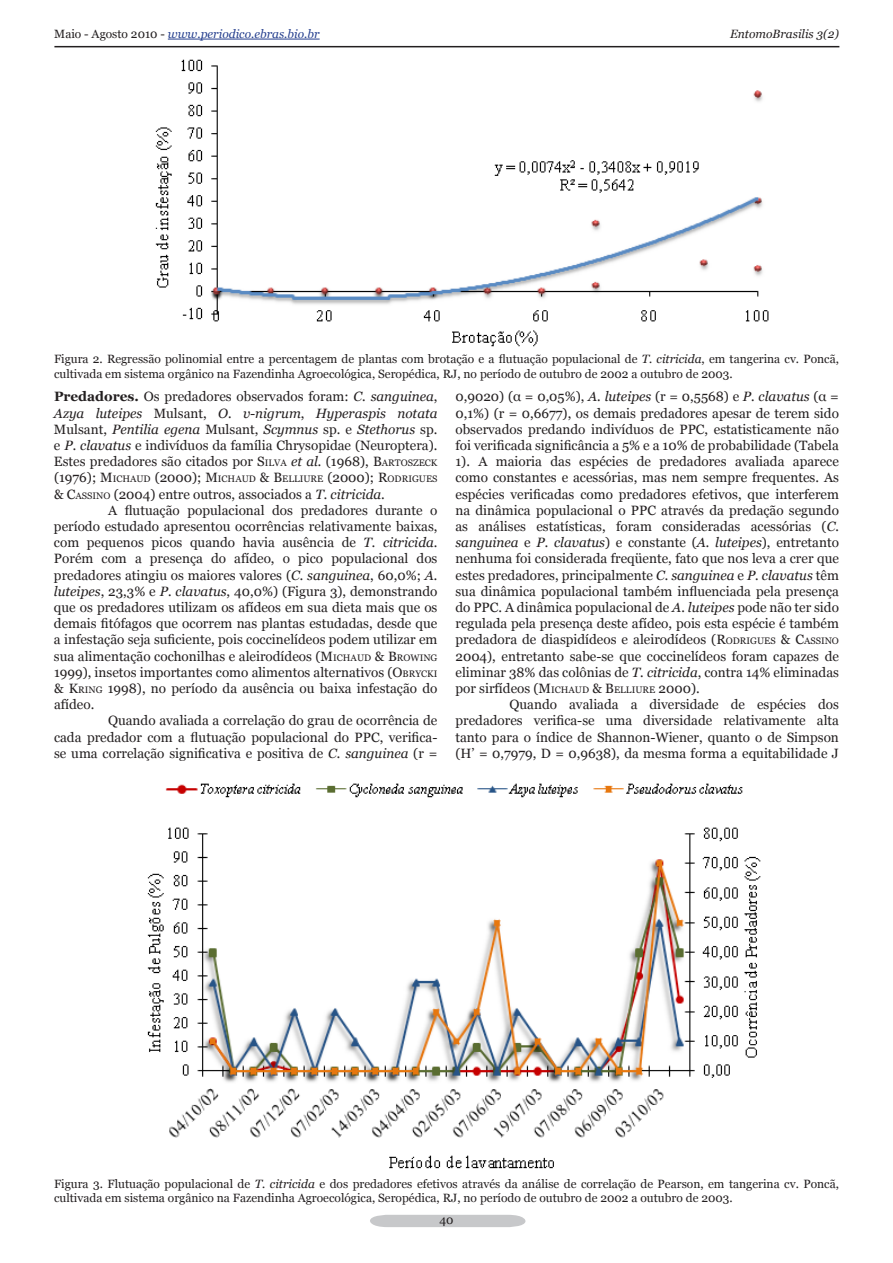
<style>
.page{position:relative;width:893px;height:1263px;background:#fff}
.page>*{position:absolute;margin:0;border:0;box-sizing:border-box;transform-origin:0 0}
.t1{font:13.5px/16.2px "Georgia";color:#231f20;text-align:justify}
.t2{font:italic 13.5px "Georgia";color:#231f20}
.t3{font:12px/14.4px "Georgia";color:#231f20}
.t4{font:italic 12px "Georgia";color:#253f8e}
.t5{font:italic 12px "Georgia";color:#231f20}
.t6{font:9.45px "Georgia";color:#231f20}
.s1{font-style:normal;color:#231f20}
.s2{font-style:italic}
.s3{font-weight:700}
.s4{font-style:inherit}
.s5{font-size:9.45px}
.s6{font-size:13.5px}
.s7{font-style:normal}
</style>
<div class="page">
<hr style="left:168px;top:39px;width:152px;height:1px;background:#253f8e">
<hr style="left:54px;top:46px;width:785px;height:1px;background:#231f20">
<div style="left:370px;top:1215px;width:155px;height:12px;background:#c7c8ca"></div>
<img style="left:155px;top:59px;width:614px;height:288px">
<img style="left:147px;top:783px;width:614px;height:386px">
<p class="t4" style="left:54px;top:26px;width:267px"><span class="s1">Maio - Agosto 2010 -</span> www.periodico.ebras.bio.br</p>
<p class="t5" style="left:730px;top:26px;width:110px">EntomoBrasilis 3(2)</p>
<p class="t3" style="left:54px;top:352px;width:786px">Figura 2. Regressão polinomial entre a percentagem de plantas com brotação e a flutuação populacional de <span class="s2">T. citricida</span>, em tangerina cv. Poncã, cultivada em sistema orgânico na Fazendinha Agroecológica, Seropédica, RJ, no período de outubro de 2002 a outubro de 2003.</p>
<p class="t1" style="left:54px;top:389px;width:385px"><span class="s3">Predadores.</span> Os predadores observados foram: <span class="s2">C. sanguinea</span>, <span class="s2">Azya luteipes</span> Mulsant, <span class="s2">O. v-nigrum</span>, <span class="s2">Hyperaspis notata </span>Mulsant, <span class="s2">Pentilia egena</span> Mulsant, <span class="s2">Scymnus</span> sp. e <span class="s2">Stethorus</span> sp. e <span class="s2">P. clavatus</span> e indivíduos da família Chrysopidae (Neuroptera).<br>Estes predadores são citados por <span class="s4">S</span><span class="s5">ILVA</span> <span class="s2">et al.</span> (1968), <span class="s4">B</span><span class="s5">ARTOSZECK</span></p>
<p class="t6" style="left:54px;top:473px;width:385px"><span class="s6">(1976); M</span>ICHAUD <span class="s6">(2000); M</span>ICHAUD <span class="s6">&amp; B</span>ELLIURE <span class="s6">(2000); R</span>ODRIGUES</p>
<p class="t1" style="left:54px;top:486px;width:332px"><span class="s4">&amp; C</span><span class="s5">ASSINO</span> (2004) entre outros, associados a <span class="s2">T. citricida</span>.</p>
<p class="t1" style="left:108px;top:502px;width:331px">A flutuação populacional dos predadores durante o</p>
<p class="t1" style="left:54px;top:519px;width:385px">período estudado apresentou ocorrências relativamente baixas,</p>
<p class="t1" style="left:54px;top:535px;width:385px">com pequenos picos quando havia ausência de <span class="s2">T. citricida</span>.</p>
<p class="t1" style="left:54px;top:551px;width:385px">Porém com a presença do afídeo, o pico populacional dos</p>
<p class="t1" style="left:54px;top:567px;width:385px">predadores atingiu os maiores valores (<span class="s2">C. sanguinea</span>, 60,0%; <span class="s2">A.</span></p>
<p class="t1" style="left:54px;top:583px;width:385px"><span class="s2">luteipes</span>, 23,3% e <span class="s2">P. clavatus</span>, 40,0%) (Figura 3), demonstrando</p>
<p class="t1" style="left:54px;top:600px;width:385px">que os predadores utilizam os afídeos em sua dieta mais que os</p>
<p class="t1" style="left:54px;top:616px;width:385px">demais fitófagos que ocorrem nas plantas estudadas, desde que</p>
<p class="t1" style="left:54px;top:632px;width:385px">a infestação seja suficiente, pois coccinelídeos podem utilizar em</p>
<p class="t1" style="left:54px;top:648px;width:385px">sua alimentação cochonilhas e aleirodídeos (<span class="s4">M</span><span class="s5">ICHAUD</span> <span class="s4">&amp; B</span><span class="s5">ROWING</span></p>
<p class="t1" style="left:54px;top:664px;width:385px">1999), insetos importantes como alimentos alternativos (<span class="s4">O</span><span class="s5">BRYCKI</span></p>
<p class="t1" style="left:54px;top:681px;width:385px"><span class="s4">&amp; K</span><span class="s5">RING</span> 1998), no período da ausência ou baixa infestação do</p>
<p class="t1" style="left:54px;top:697px;width:42px">afídeo.</p>
<p class="t1" style="left:108px;top:713px;width:331px">Quando avaliada a correlação do grau de ocorrência de</p>
<p class="t1" style="left:54px;top:729px;width:385px">cada predador com a flutuação populacional do PPC, verifica-</p>
<p class="t1" style="left:54px;top:745px;width:385px">se uma correlação significativa e positiva de <span class="s2">C. sanguinea</span> (r =</p>
<p class="t1" style="left:455px;top:389px;width:385px">0,9020) (α = 0,05%), <span class="s2">A. luteipes</span> (r = 0,5568) e <span class="s2">P. clavatus</span> (α =</p>
<p class="t1" style="left:455px;top:405px;width:385px">0,1%) (r = 0,6677), os demais predadores apesar de terem sido</p>
<p class="t1" style="left:455px;top:421px;width:385px">observados predando indivíduos de PPC, estatisticamente não</p>
<p class="t1" style="left:455px;top:438px;width:385px">foi verificada significância a 5% e a 10% de probabilidade (Tabela</p>
<p class="t1" style="left:455px;top:454px;width:385px">1). A maioria das espécies de predadores avaliada aparece</p>
<p class="t1" style="left:455px;top:470px;width:385px">como constantes e acessórias, mas nem sempre frequentes. As</p>
<p class="t1" style="left:455px;top:486px;width:385px">espécies verificadas como predadores efetivos, que interferem</p>
<p class="t1" style="left:455px;top:502px;width:385px">na dinâmica populacional o PPC através da predação segundo</p>
<p class="t1" style="left:455px;top:519px;width:385px">as análises estatísticas, foram consideradas acessórias (<span class="s2">C.</span></p>
<p class="t2" style="left:455px;top:534px;width:385px">sanguinea <span class="s7">e</span> P. clavatus<span class="s7">) e constante (</span>A. luteipes<span class="s7">), entretanto</span></p>
<p class="t1" style="left:455px;top:551px;width:385px">nenhuma foi considerada freqüente, fato que nos leva a crer que</p>
<p class="t1" style="left:455px;top:567px;width:385px">estes predadores, principalmente <span class="s2">C. sanguinea</span> e <span class="s2">P. clavatus</span> têm</p>
<p class="t1" style="left:455px;top:583px;width:385px">sua dinâmica populacional também influenciada pela presença</p>
<p class="t1" style="left:455px;top:600px;width:385px">do PPC. A dinâmica populacional de <span class="s2">A. luteipes</span> pode não ter sido</p>
<p class="t1" style="left:455px;top:616px;width:385px">regulada pela presença deste afídeo, pois esta espécie é também</p>
<p class="t1" style="left:455px;top:632px;width:385px">predadora de diaspidídeos e aleirodídeos (<span class="s4">R</span><span class="s5">ODRIGUES</span> <span class="s4">&amp; C</span><span class="s5">ASSINO</span></p>
<p class="t1" style="left:455px;top:648px;width:385px">2004), entretanto sabe-se que coccinelídeos foram capazes de</p>
<p class="t1" style="left:455px;top:664px;width:385px">eliminar 38% das colônias de <span class="s2">T. citricida</span>, contra 14% eliminadas</p>
<p class="t1" style="left:455px;top:681px;width:246px">por sirfídeos (<span class="s4">M</span><span class="s5">ICHAUD</span> <span class="s4">&amp; B</span><span class="s5">ELLIURE</span> 2000).</p>
<p class="t1" style="left:509px;top:697px;width:331px">Quando avaliada a diversidade de espécies dos</p>
<p class="t1" style="left:455px;top:713px;width:385px">predadores verifica-se uma diversidade relativamente alta</p>
<p class="t1" style="left:455px;top:729px;width:385px">tanto para o índice de Shannon-Wiener, quanto o de Simpson</p>
<p class="t1" style="left:455px;top:745px;width:385px">(H’ = 0,7979, D = 0,9638), da mesma forma a equitabilidade J</p>
<p class="t3" style="left:54px;top:1177px;width:786px">Figura 3. Flutuação populacional de <span class="s2">T. citricida</span> e dos predadores efetivos através da análise de correlação de Pearson, em tangerina cv. Poncã, cultivada em sistema orgânico na Fazendinha Agroecológica, Seropédica, RJ, no período de outubro de 2002 a outubro de 2003.</p>
<p class="t3" style="left:439px;top:1213px;width:16px">40</p>
</div>
